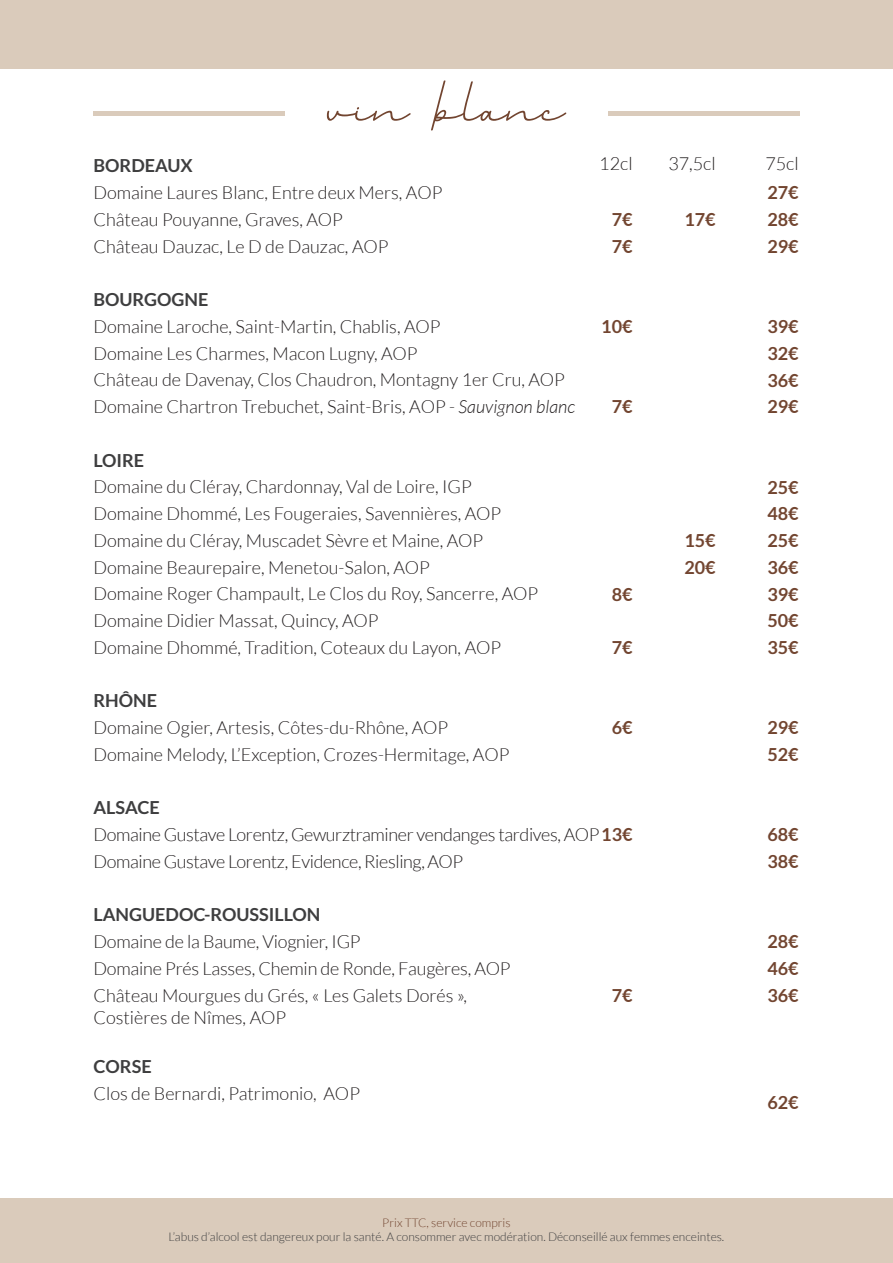
<style>
.page{position:relative;width:893px;height:1263px;background:#fff}
.page>*{position:absolute;margin:0;border:0;box-sizing:border-box;transform-origin:0 0}
.t1{font:105px "Billion Miraclespersonaluse";color:#724530}
.t2{font:300 18px/26.7px "Lato";color:#231f20}
.t3{font:300 18px/26.7px "Lato";letter-spacing:-.02em;color:#231f20}
.t4{font:700 18px/26.7px "Lato";color:#724530}
.t5{font:700 18px "Lato";color:#3e3e3f}
.t6{font:300 12px "Lato";color:#3e3e3f}
.t7{font:300 12px "Lato";color:#724530}
.s1{font-style:italic}
.s2{font-weight:700;color:#3e3e3f}
.s3{font-weight:700;color:#724530}
</style>
<div class="page">
<hr style="left:93px;top:112px;width:706px;height:4px;background:#dacbbb">
<div style="left:285px;top:104px;width:323px;height:19px;background:#fff"></div>
<div style="left:0;top:1198px;width:893px;height:65px;background:#dacbbb"></div>
<div style="left:0;top:0;width:893px;height:69px;background:#dacbbb"></div>
<h1 class="t1" style="left:327px;top:63px;width:239px">vin blanc</h1>
<p class="t2" style="left:599px;top:150px;width:35px">12cl</p>
<p class="t2" style="left:668px;top:150px;width:49px">37,5cl</p>
<p class="t2" style="left:765px;top:150px;width:35px">75cl</p>
<p class="t5" style="left:93px;top:156px;width:101px">BORDEAUX</p>
<p class="t2" style="left:93px;top:179px;width:350px">Domaine Laures Blanc, Entre deux Mers, AOP<br>Château Pouyanne, Graves, AOP<br>Château Dauzac, Le D de Dauzac, AOP</p>
<p class="t5" style="left:93px;top:289px;width:116px">BOURGOGNE</p>
<p class="t2" style="left:93px;top:313px;width:483px">Domaine Laroche, Saint-Martin, Chablis, AOP<br>Domaine Les Charmes, Macon Lugny, AOP<br>Château de Davenay, Clos Chaudron, Montagny 1er Cru, AOP Domaine Chartron Trebuchet, Saint-Bris, AOP - <span class="s1">Sauvignon blanc</span></p>
<p class="t5" style="left:93px;top:450px;width:52px">LOIRE</p>
<p class="t2" style="left:93px;top:474px;width:446px">Domaine du Cléray, Chardonnay, Val de Loire, IGP Domaine Dhommé, Les Fougeraies, Savennières, AOP Domaine du Cléray, Muscadet Sèvre et Maine, AOP Domaine Beaurepaire, Menetou-Salon, AOP<br>Domaine Roger Champault, Le Clos du Roy, Sancerre, AOP Domaine Didier Massat, Quincy, AOP<br>Domaine Dhommé, Tradition, Coteaux du Layon, AOP</p>
<p class="t5" style="left:93px;top:690px;width:65px">RHÔNE</p>
<p class="t2" style="left:93px;top:714px;width:417px">Domaine Ogier, Artesis, Côtes-du-Rhône, AOP<br>Domaine Melody, L’Exception, Crozes-Hermitage, AOP</p>
<p class="t3" style="left:93px;top:795px;width:541px"><span class="s2">ALSACE<br></span>Domaine Gustave Lorentz, Gewurztraminer vendanges tardives, AOP<span class="s3">13€<br></span>Domaine Gustave Lorentz, Evidence, Riesling, AOP</p>
<p class="t5" style="left:93px;top:904px;width:228px">LANGUEDOC-ROUSSILLON</p>
<p class="t2" style="left:93px;top:928px;width:419px">Domaine de la Baume, Viognier, IGP<br>Domaine Prés Lasses, Chemin de Ronde, Faugères, AOP<br>Château Mourgues du Grés, « Les Galets Dorés »,</p>
<p class="t2" style="left:93px;top:1004px;width:194px">Costières de Nîmes, AOP</p>
<p class="t5" style="left:93px;top:1056px;width:60px">CORSE</p>
<p class="t2" style="left:93px;top:1080px;width:268px">Clos de Bernardi, Patrimonio, AOP</p>
<p class="t4" style="left:767px;top:179px;width:33px;text-align:justify">27€ 28€ 29€</p>
<p class="t4" style="left:612px;top:206px;width:22px">7€<br>7€</p>
<p class="t4" style="left:684px;top:206px;width:33px">17€</p>
<p class="t4" style="left:601px;top:313px;width:33px">10€</p>
<p class="t4" style="left:767px;top:313px;width:33px;text-align:justify">39€ 32€ 36€ 29€</p>
<p class="t4" style="left:612px;top:393px;width:22px">7€</p>
<p class="t4" style="left:767px;top:473px;width:33px;text-align:justify">25€ 48€ 25€ 36€ 39€ 50€ 35€</p>
<p class="t4" style="left:684px;top:527px;width:33px">15€<br>20€</p>
<p class="t4" style="left:612px;top:580px;width:22px">8€</p>
<p class="t4" style="left:612px;top:634px;width:22px">7€</p>
<p class="t4" style="left:767px;top:714px;width:33px">29€<br>52€</p>
<p class="t4" style="left:612px;top:714px;width:22px">6€</p>
<p class="t4" style="left:767px;top:821px;width:33px">68€<br>38€</p>
<p class="t4" style="left:767px;top:928px;width:33px;text-align:justify">28€ 46€ 36€</p>
<p class="t4" style="left:612px;top:982px;width:22px">7€</p>
<p class="t4" style="left:767px;top:1089px;width:33px">62€</p>
<p class="t7" style="left:382px;top:1216px;width:130px">Prix TTC, service compris</p>
<p class="t6" style="left:169px;top:1230px;width:557px">L’abus d’alcool est dangereux pour la santé. A consommer avec modération. Déconseillé aux femmes enceintes.</p>
</div>
